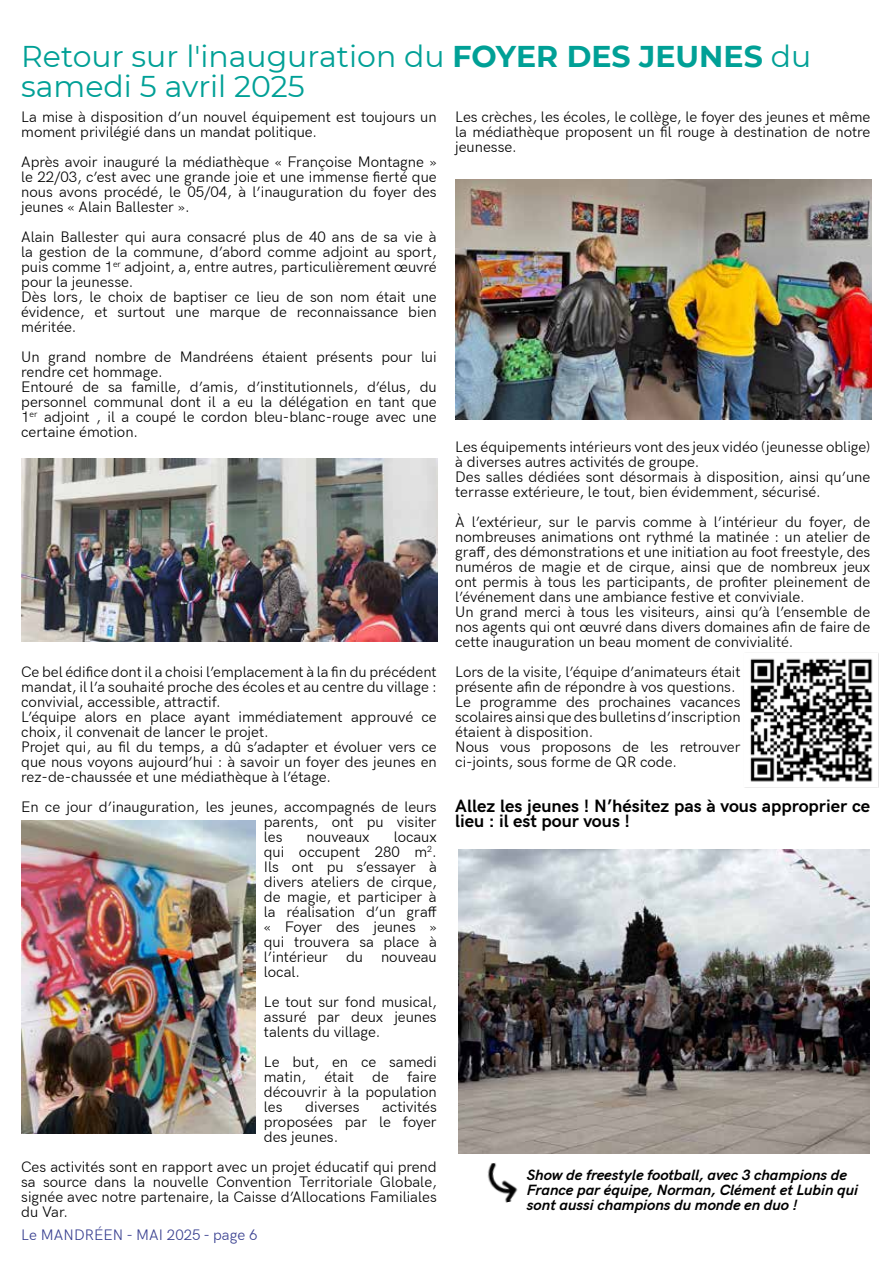
<style>
.page{position:relative;width:893px;height:1263px;background:#fff}
.page>*{position:absolute;margin:0;border:0;box-sizing:border-box;transform-origin:0 0}
.t1{font:30px/30px "Montserrat";color:#00a096}
.t2{font:700 18px/15px "HK Grotesk";color:#000}
.t3{font:15px/15px "HK Grotesk";color:#000;text-align:justify}
.t4{font:italic 700 15px/15px "HK Grotesk";color:#000}
.t5{font:15px "HK Grotesk";letter-spacing:.005em;color:#394090}
.s1{font-weight:700}
</style>
<div class="page">
<img style="left:21px;top:821px;width:234px;height:312px">
<img style="left:456px;top:180px;width:416px;height:240px">
<img style="left:745px;top:653px;width:134px;height:135px">
<img style="left:21px;top:458px;width:416px;height:183px">
<img style="left:458px;top:849px;width:411px;height:305px">
<img style="left:487px;top:1163px;width:31px;height:40px">
<h1 class="t1" style="left:21px;top:41px;width:791px">Retour sur l'inauguration du <span class="s1">FOYER DES JEUNES</span> du samedi 5 avril 2025</h1>
<p class="t3" style="left:21px;top:108px;width:417px">La mise à disposition d’un nouvel équipement est toujours un moment privilégié dans un mandat politique.</p>
<p class="t3" style="left:21px;top:153px;width:417px">Après avoir inauguré la médiathèque « Françoise Montagne » le 22/03, c’est avec une grande joie et une immense fierté que nous avons procédé, le 05/04, à l’inauguration du foyer des jeunes « Alain Ballester ».</p>
<p class="t3" style="left:21px;top:228px;width:417px;text-align:left">Alain Ballester qui aura consacré plus de 40 ans de sa vie à la gestion de la commune, d’abord comme adjoint au sport, puis comme 1<sup>er</sup> adjoint, a, entre autres, particulièrement œuvré pour la jeunesse.<br>Dès lors, le choix de baptiser ce lieu de son nom était une évidence, et surtout une marque de reconnaissance bien méritée.</p>
<p class="t3" style="left:21px;top:348px;width:417px;text-align:left">Un grand nombre de Mandréens étaient présents pour lui rendre cet hommage.<br>Entouré de sa famille, d’amis, d’institutionnels, d’élus, du personnel communal dont il a eu la délégation en tant que 1<sup>er</sup> adjoint , il a coupé le cordon bleu-blanc-rouge avec une certaine émotion.</p>
<p class="t3" style="left:21px;top:663px;width:417px;text-align:left">Ce bel édifice dont il a choisi l’emplacement à la fin du précédent mandat, il l’a souhaité proche des écoles et au centre du village : convivial, accessible, attractif.<br>L’équipe alors en place ayant immédiatement approuvé ce choix, il convenait de lancer le projet.<br>Projet qui, au fil du temps, a dû s’adapter et évoluer vers ce que nous voyons aujourd’hui : à savoir un foyer des jeunes en rez-de-chaussée et une médiathèque à l’étage.</p>
<p class="t3" style="left:264px;top:798px;width:174px;text-indent:-243px">En ce jour d’inauguration, les jeunes, accompagnés de leurs parents, ont pu visiter les</p>
<p class="t3" style="left:264px;top:828px;width:174px;text-indent:130px">locaux qui occupent 280 m<sup>2</sup>.<br>Ils ont pu s’essayer à divers ateliers de cirque, de magie, et participer à la réalisation d’un graff « Foyer des jeunes » qui trouvera sa place à l’intérieur du nouveau local.</p>
<p class="t3" style="left:264px;top:993px;width:174px">Le tout sur fond musical, assuré par deux jeunes talents du village.</p>
<p class="t3" style="left:264px;top:1053px;width:174px">Le but, en ce samedi matin, était de faire découvrir à la population les</p>
<p class="t3" style="left:307px;top:828px;width:65px">nouveaux</p>
<p class="t3" style="left:264px;top:1098px;width:174px;text-indent:118px">activités proposées par le foyer des jeunes.</p>
<p class="t3" style="left:21px;top:1158px;width:417px">Ces activités sont en rapport avec un projet éducatif qui prend sa source dans la nouvelle Convention Territoriale Globale, signée avec notre partenaire, la Caisse d’Allocations Familiales du Var.</p>
<p class="t3" style="left:305px;top:1098px;width:56px">diverses</p>
<p class="t5" style="left:21px;top:1223px;width:238px">Le MANDRÉEN - MAI 2025 - page 6</p>
<p class="t3" style="left:455px;top:108px;width:417px">Les crèches, les écoles, le collège, le foyer des jeunes et même la médiathèque proposent un fil rouge à destination de notre jeunesse.</p>
<p class="t3" style="left:455px;top:438px;width:417px;text-align:left">Les équipements intérieurs vont des jeux vidéo (jeunesse oblige) à diverses autres activités de groupe.<br>Des salles dédiées sont désormais à disposition, ainsi qu’une terrasse extérieure, le tout, bien évidemment, sécurisé.</p>
<p class="t3" style="left:455px;top:513px;width:417px;text-align:left">À l’extérieur, sur le parvis comme à l’intérieur du foyer, de nombreuses animations ont rythmé la matinée : un atelier de graff, des démonstrations et une initiation au foot freestyle, des numéros de magie et de cirque, ainsi que de nombreux jeux ont permis à tous les participants, de profiter pleinement de l’événement dans une ambiance festive et conviviale.<br>Un grand merci à tous les visiteurs, ainsi qu’à l’ensemble de nos agents qui ont œuvré dans divers domaines afin de faire de cette inauguration un beau moment de convivialité.</p>
<p class="t3" style="left:455px;top:663px;width:287px;text-align:left">Lors de la visite, l’équipe d’animateurs était présente afin de répondre à vos questions.<br>Le programme des prochaines vacances scolaires ainsi que des bulletins d’inscription étaient à disposition.<br>Nous vous proposons de les retrouver ci-joints, sous forme de QR code.</p>
<p class="t2" style="left:455px;top:797px;width:417px">Allez les jeunes ! N’hésitez pas à vous approprier ce lieu : il est pour vous !</p>
<p class="t4" style="left:527px;top:1166px;width:333px">Show de freestyle football, avec 3 champions de<br>France par équipe, Norman, Clément et Lubin qui sont aussi champions du monde en duo !</p>
</div>
